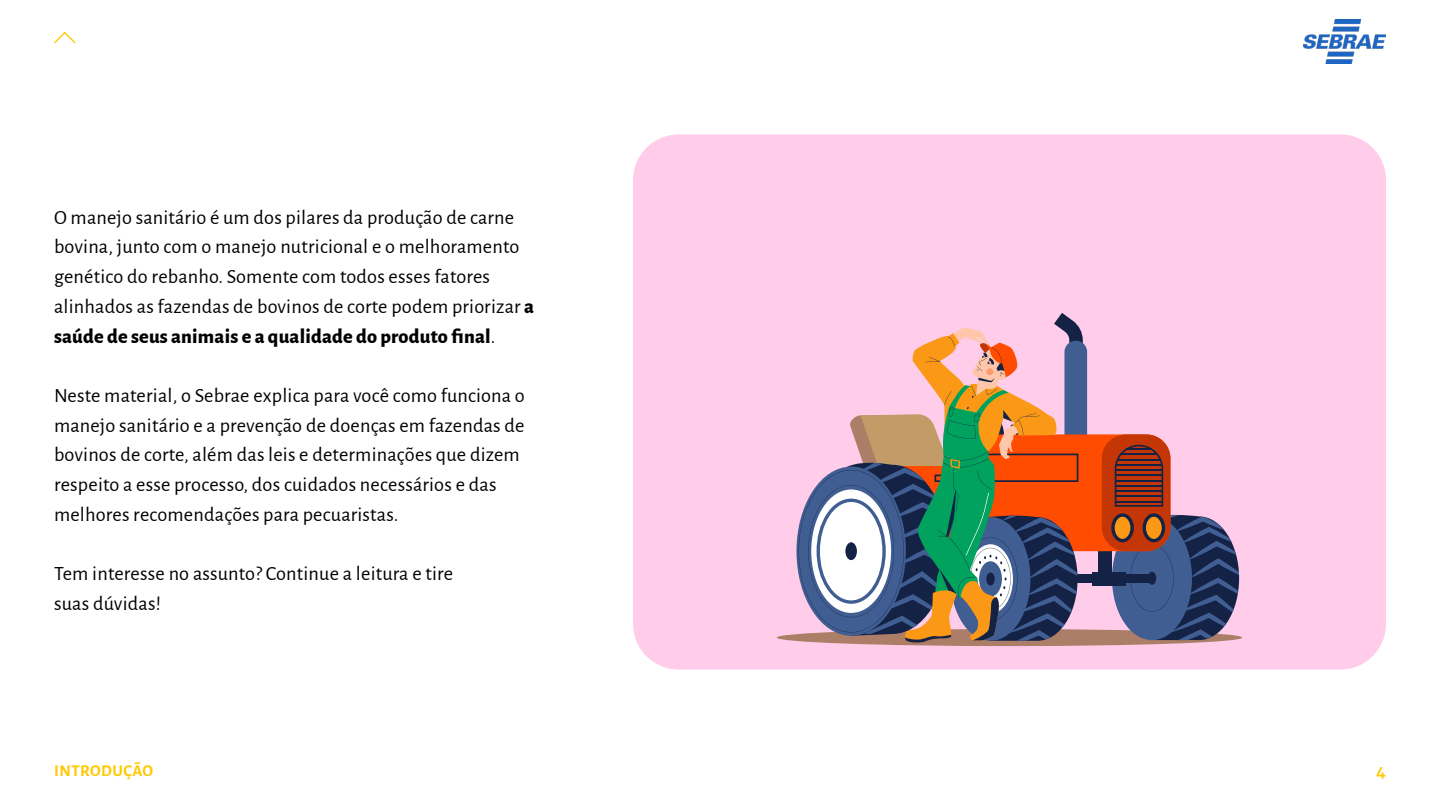
<style>
.page{position:relative;width:1440px;height:810px;background:#fff}
.page>*{position:absolute;margin:0;border:0;box-sizing:border-box;transform-origin:0 0}
.t1{font:20.25px/29.7px "Alegreya Sans";letter-spacing:.01em;color:#000}
.t2{font:700 16.5px "Alegreya Sans";letter-spacing:.025em;color:#ffc900}
.t3{font:500 16.5px "Campuni Demo";color:#ffc900}
.s1{font-weight:800}
</style>
<div class="page">
<svg style="left:54px;top:31px;width:22px;height:13px"></svg>
<img style="left:1304px;top:19px;width:82px;height:45px">
<div style="left:633px;top:134px;width:753px;height:536px;background:#ffccea;border-radius:46px"></div>
<div style="left:777px;top:629px;width:465px;height:17px;background:#ad7e67;border-radius:50%"></div>
<svg style="left:799px;top:313px;width:440px;height:331px"></svg>
<div style="left:986px;top:368px;width:7px;height:7px;background:#ff9970;border-radius:50%"></div>
<p class="t1" style="left:54px;top:201px;width:482px">O manejo sanitário é um dos pilares da produção de carne bovina, junto com o manejo nutricional e o melhoramento genético do rebanho. Somente com todos esses fatores alinhados as fazendas de bovinos de corte podem priorizar <span class="s1">a saúde de seus animais e a qualidade do produto final</span>.</p>
<p class="t1" style="left:54px;top:380px;width:472px">Neste material, o Sebrae explica para você como funciona o manejo sanitário e a prevenção de doenças em fazendas de bovinos de corte, além das leis e determinações que dizem respeito a esse processo, dos cuidados necessários e das melhores recomendações para pecuaristas.</p>
<p class="t1" style="left:54px;top:558px;width:401px">Tem interesse no assunto? Continue a leitura e tire suas dúvidas!</p>
<p class="t2" style="left:54px;top:759px;width:101px">INTRODUÇÃO</p>
<p class="t3" style="left:1376px;top:763px;width:11px">4</p>
</div>
